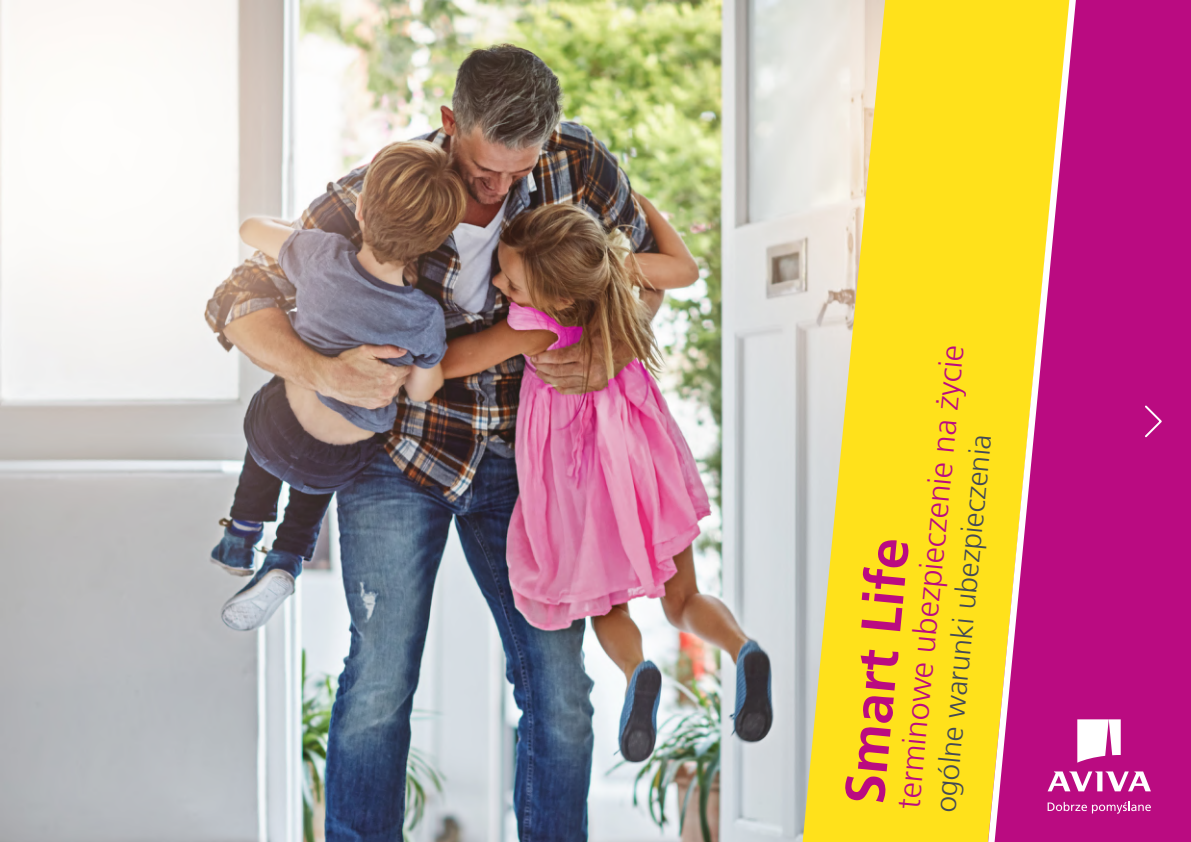
<style>
.page{position:relative;width:1191px;height:842px;background:#fff}
.page>*{position:absolute;margin:0;border:0;box-sizing:border-box;transform-origin:0 0}
.t1{font:700 56px "Frutiger LT Com";color:#ba0b81}
.t2{font:300 32px "Frutiger LT Com";color:#ba0b81}
.t3{font:300 29.3px "Frutiger LT Com";color:#434956}
</style>
<div class="page">
<img style="left:0;top:1px;width:802px;height:841px">
<div style="left:1075px;top:0;width:116px;height:842px;background:#ba0b81"></div>
<svg style="left:802px;top:0;width:186px;height:842px;background:#f7df46"></svg>
<svg style="left:988px;top:0;width:87px;height:842px;background:#e08458"></svg>
<svg style="left:1143px;top:404px;width:42px;height:35px"></svg>
<svg style="left:1077px;top:719px;width:43px;height:44px"></svg>
<svg style="left:1047px;top:771px;width:103px;height:20px"></svg>
<svg style="left:1047px;top:802px;width:103px;height:12px"></svg>
<p class="t2" style="left:887px;top:806px;width:467px;rotate:-84deg">terminowe ubezpieczenie na życie</p>
<p class="t3" style="left:926px;top:810px;width:381px;rotate:-84deg">ogólne warunki ubezpieczenia</p>
<h1 class="t1" style="left:830px;top:800px;width:269px;rotate:-84deg">Smart Life</h1>
</div>
